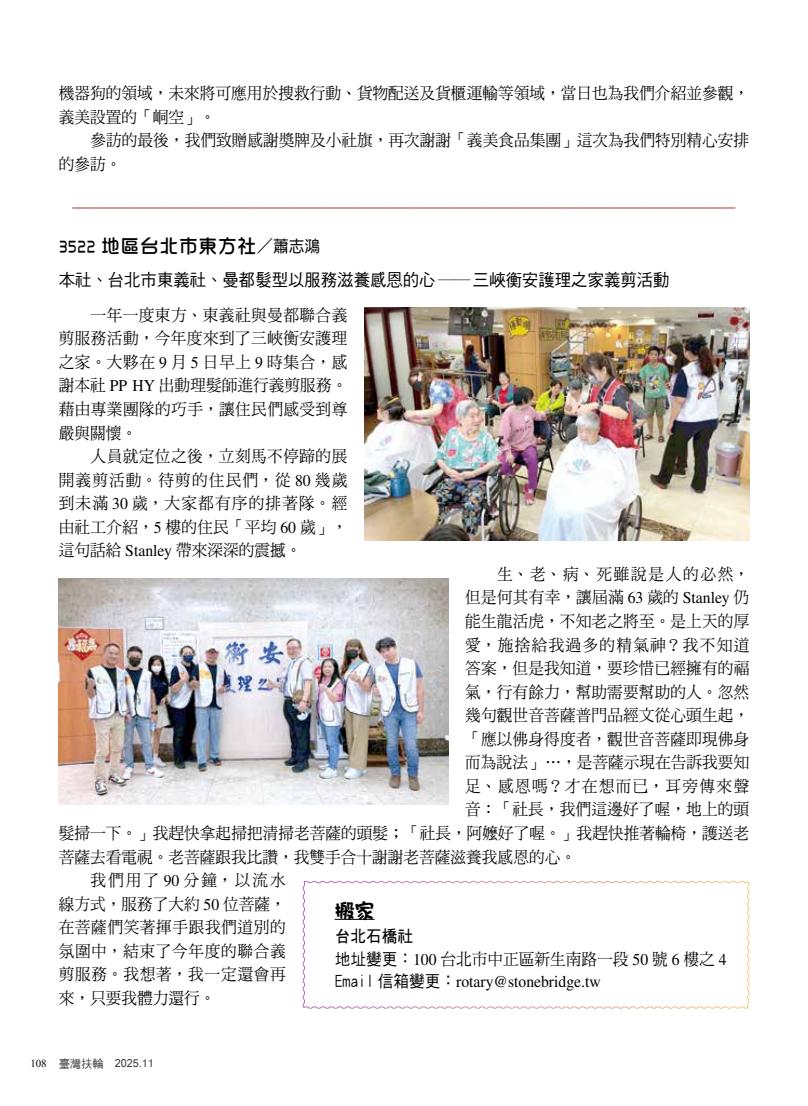
<style>
.page{position:relative;width:808px;height:1106px;background:#fff}
.page>*{position:absolute;margin:0;border:0;box-sizing:border-box;transform-origin:0 0}
.t1{font:22.5px "MS Mincho";color:#b14e4d;scale:.95 1}
.t2{font:21px "DF Hai Bao W9 WIN BF";color:#000;scale:.95 1}
.t3{font:19.5px "DF Hua Zong Std W5";color:#000;scale:.7 1}
.t4{font:17.25px "DF Hei Std W5";color:#000;scale:.95 1}
.t5{font:16.5px/23.5px "DF Ming Std W5";letter-spacing:.005em;color:#000;scale:.95 1}
.t6{font:16.5px "Times LT Std";color:#000;scale:.95 1}
.t7{font:16.5px "DF Ming Std W5";letter-spacing:.08em;color:#000;scale:.95 1}
.t8{font:16.5px "DF Ming Std W5";letter-spacing:.085em;color:#000;scale:.95 1}
.t9{font:16.5px "DF Ming Std W5";letter-spacing:.11em;color:#000;scale:.95 1}
.t10{font:16.5px "DF Ming Std W5";letter-spacing:.035em;color:#000;scale:.95 1}
.t11{font:16.5px "DF Ming Std W5";letter-spacing:.04em;color:#000;scale:.95 1}
.t12{font:16.5px "DF Ming Std W5";letter-spacing:.045em;color:#000;scale:.95 1}
.t13{font:16.5px "DF Ming Std W5";letter-spacing:.125em;color:#000;scale:.95 1}
.t14{font:16.5px "DF Hei W7 WIN BF";color:#000;scale:.95 1}
.t15{font:12px "Latha";color:#3e3a39}
.s1{font-family:"DF Ming W5 WIN BF";font-size:17.25px}
.s2{font-family:"DF Yuan Std W5";font-size:16.5px}
.s3{font-family:"DF Ming W5 WIN BF"}
.s4{font-family:"Times LT Std"}
.s5{font-family:"DF Hei W5 WIN BF"}
.s6{font-family:"Aparajita";font-size:13.5px;color:#000}
.s7{font-family:"DF Hei W5 WIN BF";font-size:11.25px}
</style>
<div class="page">
<img style="left:59px;top:579px;width:389px;height:226px">
<img style="left:364px;top:308px;width:385px;height:232px">
<svg style="left:302px;top:880px;width:448px;height:129px"></svg>
<hr style="left:335px;top:918px;width:40px;height:1px;background:#000">
<p class="t5" style="left:59px;top:81px;width:728px">機器狗的領域，未來將可應用於搜救行動、貨物配送及貨櫃運輸等領域，當日也為我們介紹並參觀，義美設置的「峒空」。</p>
<p class="t5" style="left:59px;top:128px;width:728px;text-indent:32px">參訪的最後，我們致贈感謝獎牌及小社旗，再次謝謝「義美食品集團」這次為我們特別精心安排的參訪。</p>
<h1 class="t1" style="left:73px;top:196px;width:699px">−−−−−−−−−−−−−−−−−−−−−−−−−−−−−−−−−−−−−−−−−−−−−−−−−−−−−−−−−−−−−−</h1>
<p class="t3" style="left:59px;top:235px;width:375px">3522 地區台北市東方社<span class="s1">／</span><span class="s2">蕭志鴻</span></p>
<p class="t4" style="left:59px;top:270px;width:645px">本社、台北市東義社、曼都髮型以服務滋養感恩的心 <span class="s3">──</span>三峽衡安護理之家義剪活動</p>
<p class="t5" style="left:59px;top:303px;width:305px;text-align:justify;text-indent:32px">一年一度東方、東義社與曼都聯合義剪服務活動，今年度來到了三峽衡安護理之家。大夥在 <span class="s4">9</span> 月 <span class="s4">5</span> 日早上 <span class="s4">9</span> 時集合，感謝本社 <span class="s4">PP HY</span> 出動理髮師進行義剪服務。藉由專業團隊的巧手，讓住民們感受到尊嚴與關懷。</p>
<p class="t5" style="left:59px;top:444px;width:305px;text-align:justify;text-indent:32px">人員就定位之後，立刻馬不停蹄的展開義剪活動。待剪的住民們，從 <span class="s4">80</span> 幾歲到未滿 <span class="s4">30</span> 歲，大家都有序的排著隊。經由社工介紹，<span class="s4">5</span> 樓的住民「平均 <span class="s4">60</span> 歲」，這句話給 <span class="s4">Stanley</span> 帶來深深的震撼。</p>
<p class="t9" style="left:497px;top:565px;width:267px">生、老、病、死雖說是人的必然，</p>
<p class="t5" style="left:465px;top:585px;width:300px">但是何其有幸，讓屆滿 <span class="s4">63</span> 歲的 <span class="s4">Stanley</span> 仍</p>
<p class="t5" style="left:465px;top:609px;width:300px">能生龍活虎，不知老之將至。是上天的厚</p>
<p class="t7" style="left:465px;top:635px;width:300px">愛，施捨給我過多的精氣神？我不知道</p>
<p class="t5" style="left:465px;top:656px;width:300px">答案，但是我知道，要珍惜已經擁有的福</p>
<p class="t5" style="left:465px;top:679px;width:300px">氣，行有餘力，幫助需要幫助的人。忽然</p>
<p class="t5" style="left:465px;top:703px;width:300px">幾句觀世音菩薩普門品經文從心頭生起，</p>
<p class="t5" style="left:465px;top:726px;width:300px">「應以佛身得度者，觀世音菩薩即現佛身</p>
<p class="t5" style="left:465px;top:750px;width:300px">而為說法」⋯，是菩薩示現在告訴我要知</p>
<p class="t8" style="left:465px;top:777px;width:300px">足、感恩嗎？才在想而已，耳旁傳來聲</p>
<p class="t5" style="left:465px;top:797px;width:300px">音：「社長，我們這邊好了喔，地上的頭</p>
<p class="t5" style="left:59px;top:821px;width:728px">髮掃一下。」我趕快拿起掃把清掃老菩薩的頭髮；「社長，阿嬤好了喔。」我趕快推著輪椅，護送老</p>
<p class="t5" style="left:59px;top:844px;width:546px">菩薩去看電視。老菩薩跟我比讚，我雙手合十謝謝老菩薩滋養我感恩的心。</p>
<p class="t13" style="left:91px;top:871px;width:207px">我們用了 <span class="s4">90</span> 分鐘，以流水</p>
<p class="t5" style="left:59px;top:891px;width:241px">線方式，服務了大約 <span class="s4">50</span> 位菩薩，</p>
<p class="t10" style="left:59px;top:918px;width:240px">在菩薩們笑著揮手跟我們道別的</p>
<p class="t11" style="left:59px;top:941px;width:240px">氛圍中，結束了今年度的聯合義</p>
<p class="t12" style="left:59px;top:965px;width:240px">剪服務。我想著，我一定還會再</p>
<p class="t5" style="left:59px;top:985px;width:167px">來，只要我體力還行。</p>
<p class="t2" style="left:335px;top:900px;width:43px">搬家</p>
<p class="t14" style="left:335px;top:928px;width:84px">台北石橋社</p>
<p class="t5" style="left:335px;top:946px;width:414px"><span class="s5">地址變更：</span><span class="s4">100</span> 台北市中正區新生南路一段 <span class="s4">50</span> 號 <span class="s4">6</span> 樓之 <span class="s4">4</span></p>
<p class="t6" style="left:335px;top:972px;width:282px"><span class="s5">Email 信箱變更：</span>rotary@stonebridge.tw</p>
<p class="t15" style="left:30px;top:1054px;width:125px"><span class="s6">108</span> <span class="s7">臺灣扶輪　</span>2025.11</p>
</div>
